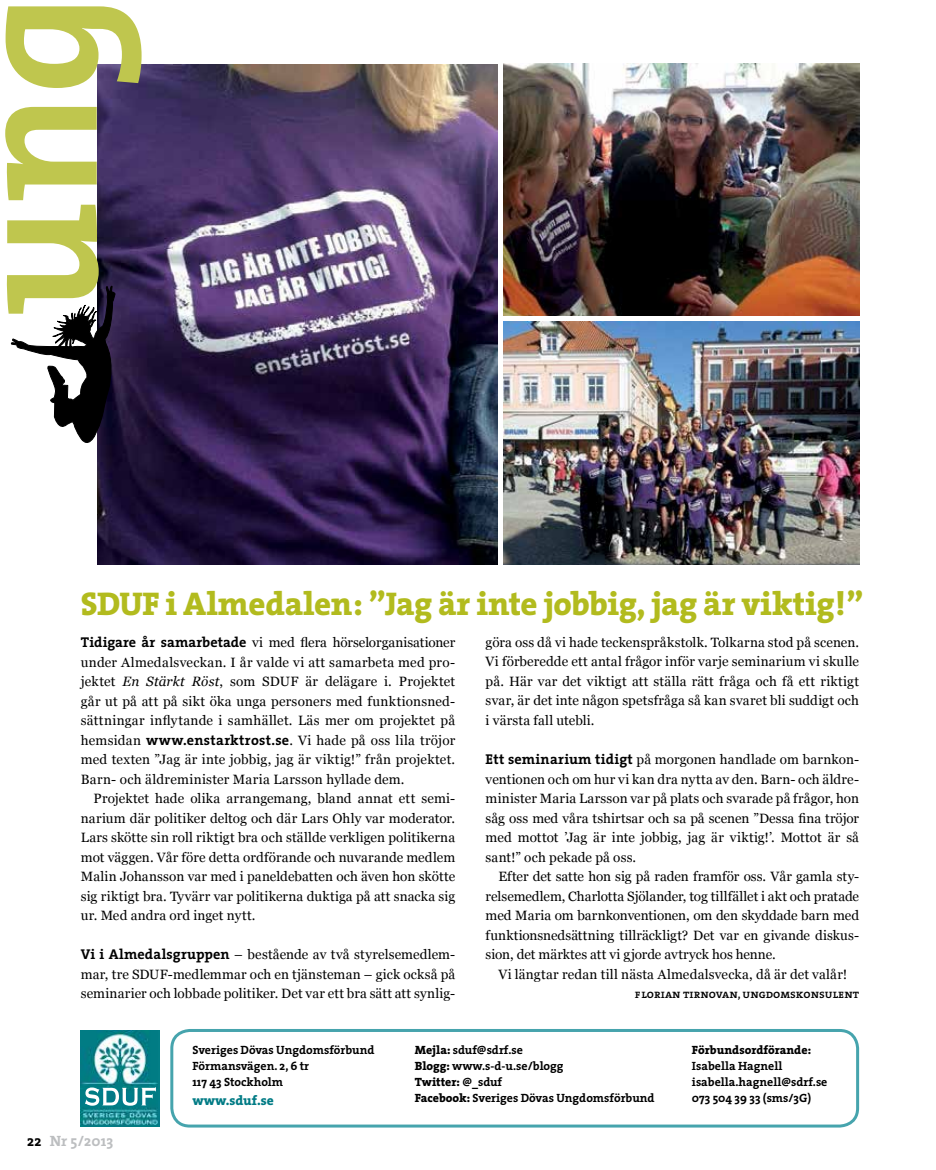
<style>
.page{position:relative;width:936px;height:1170px;background:#fff}
.page>*{position:absolute;margin:0;border:0;box-sizing:border-box;transform-origin:0 0}
.t1{font:700 180px "The Mix";color:#bfc64e}
.t2{font:800 33px "The Serif";letter-spacing:-.015em;color:#b2bb1e}
.t3{font:700 15px "The Serif";color:#bcbec0}
.t4{font:13.5px/19.5px "Georgia";letter-spacing:.01em;color:#000;text-align:justify}
.t5{font:800 13.5px "The Serif";color:#007b85}
.t6{font:700 12px/16px "The Serif";color:#000}
.t7{font:12px "The Serif Semi Bold Caps";color:#000}
.t8{font:800 12px "The Serif";color:#000}
.s1{font-family:"The Serif";font-weight:700;font-size:14.25px}
.s2{font-style:italic}
.s3{color:#000}
.s4{font-weight:800}
</style>
<div class="page">
<img style="left:98px;top:64px;width:399px;height:500px">
<div style="left:170px;top:1028px;width:689px;height:99px;border:3px solid #46a4ad;border-radius:18px"></div>
<img style="left:81px;top:1030px;width:79px;height:96px">
<img style="left:85px;top:1086px;width:71px;height:19px">
<svg style="left:11px;top:256px;width:105px;height:208px"></svg>
<img style="left:503px;top:64px;width:356px;height:252px">
<img style="left:503px;top:321px;width:356px;height:243px">
<h1 class="t1" style="left:-115px;top:316px;width:323px;rotate:-90deg">ung</h1>
<h2 class="t2" style="left:81px;top:576px;width:784px">SDUF i Almedalen: ”Jag är inte jobbig, jag är viktig!”</h2>
<p class="t4" style="left:81px;top:632px;width:376px"><span class="s1">Tidigare år samarbetade</span> vi med flera hörselorganisationer under Almedalsveckan. I år valde vi att samarbeta med pro&shy;jektet <span class="s2">En Stärkt Röst</span>, som SDUF är delägare i. Projektet går ut på att på sikt öka unga personers med funktionsned&shy;sättningar inflytande i samhället. Läs mer om projektet på hemsidan <span class="s1">www.enstarktrost.se</span>. Vi hade på oss lila tröjor med texten ”Jag är inte jobbig, jag är viktig!” från projektet.<br>Barn- och äldreminister Maria Larsson hyllade dem.</p>
<p class="t4" style="left:81px;top:788px;width:376px;text-indent:13px">Projektet hade olika arrangemang, bland annat ett semi&shy;narium där politiker deltog och där Lars Ohly var moderator.<br>Lars skötte sin roll riktigt bra och ställde verkligen politikerna mot väggen. Vår före detta ordförande och nuvarande medlem Malin Johansson var med i paneldebatten och även hon skötte sig riktigt bra. Tyvärr var politikerna duktiga på att snacka sig ur. Med andra ord inget nytt.</p>
<p class="t4" style="left:81px;top:944px;width:376px"><span class="s1">Vi i Almedalsgruppen</span> – bestående av två styrelsemedlem&shy;mar, tre SDUF-medlemmar och en tjänsteman – gick också på seminarier och lobbade politiker. Det var ett bra sätt att synlig-</p>
<p class="t4" style="left:485px;top:632px;width:375px">göra oss då vi hade teckenspråkstolk. Tolkarna stod på scenen.<br>Vi förberedde ett antal frågor inför varje seminarium vi skulle på. Här var det viktigt att ställa rätt fråga och få ett riktigt svar, är det inte någon spetsfråga så kan svaret bli suddigt och i värsta fall utebli.</p>
<p class="t4" style="left:485px;top:749px;width:375px"><span class="s1">Ett seminarium tidigt</span> på morgonen handlade om barnkon&shy;ventionen och om hur vi kan dra nytta av den. Barn- och äldre&shy;minister Maria Larsson var på plats och svarade på frågor, hon såg oss med våra tshirtsar och sa på scenen ”Dessa fina tröjor med mottot ’Jag är inte jobbig, jag är viktig!’. Mottot är så sant!” och pekade på oss.</p>
<p class="t4" style="left:485px;top:866px;width:375px;text-indent:13px">Efter det satte hon sig på raden framför oss. Vår gamla sty&shy;relsemedlem, Charlotta Sjölander, tog tillfället i akt och pratade med Maria om barnkonventionen, om den skyddade barn med funktionsnedsättning tillräckligt? Det var en givande diskus&shy;sion, det märktes att vi gjorde avtryck hos henne.</p>
<p class="t4" style="left:498px;top:963px;width:350px">Vi längtar redan till nästa Almedalsvecka, då är det valår!</p>
<p class="t7" style="left:635px;top:984px;width:226px">f lorian tirnovan, ungdomskonsulent</p>
<p class="t3" style="left:27px;top:1127px;width:88px"><span class="s3">22</span> Nr 5/2013</p>
<p class="t6" style="left:192px;top:1041px;width:184px">Sveriges Dövas Ungdomsförbund<br>Förmansvägen. 2, 6 tr<br>117 43 Stockholm</p>
<p class="t5" style="left:192px;top:1088px;width:83px">www.sduf.se</p>
<p class="t6" style="left:414px;top:1041px;width:241px"><span class="s4">Mejla:</span> sduf@sdrf.se<br><span class="s4">Blogg:</span> www.s-d-u.se/blogg<br><span class="s4">Twitter:</span> @_sduf<br><span class="s4">Facebook:</span> Sveriges Dövas Ungdomsförbund</p>
<p class="t8" style="left:692px;top:1039px;width:121px">Förbundsordförande:</p>
<p class="t6" style="left:692px;top:1057px;width:137px">Isabella Hagnell isabella.hagnell@sdrf.se<br>073 504 39 33 (sms/3G)</p>
</div>
